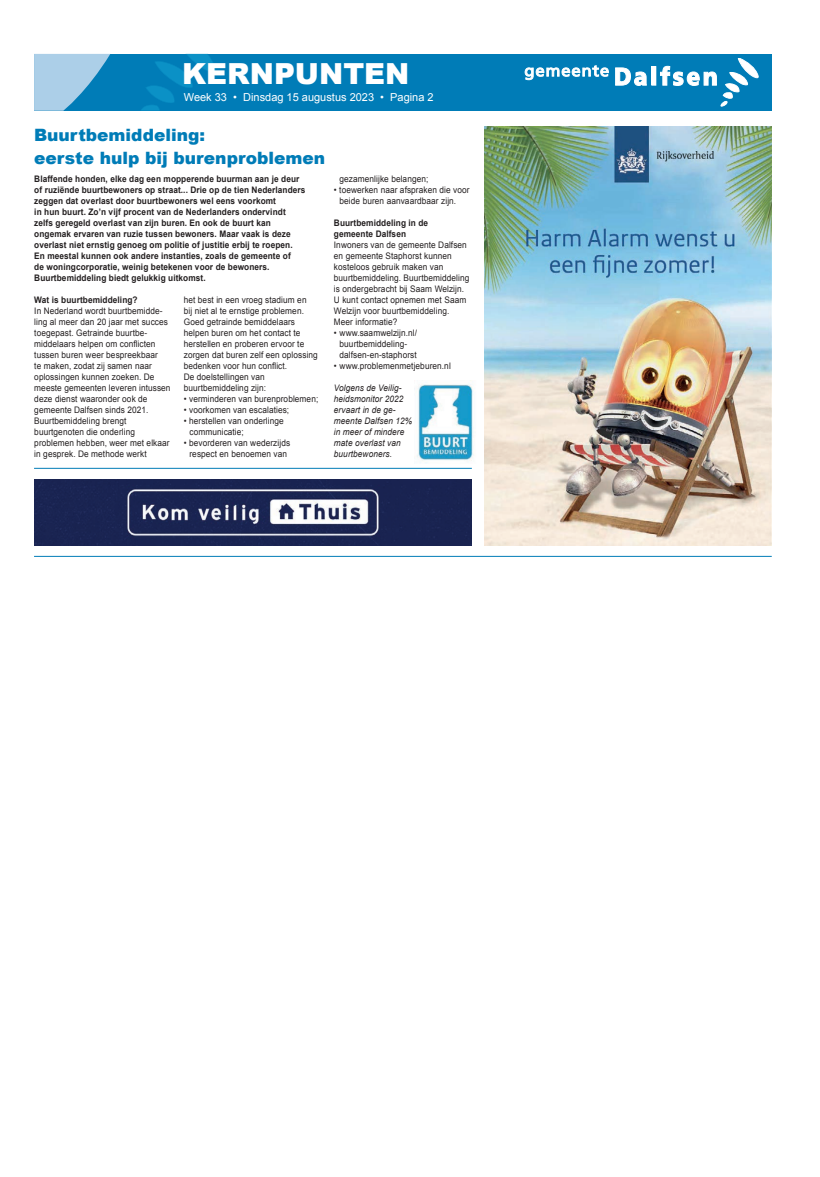
<style>
.page{position:relative;width:820px;height:1177px;background:#fff}
.page>*{position:absolute;margin:0;border:0;box-sizing:border-box;transform-origin:0 0}
.t1{font:900 29px "Arial";color:#fff}
.t2{font:900 17px/23px "Arial";color:#007cb7}
.t3{font:11px "Arial";color:#fff}
.t4{font:9px/11px "Arial";letter-spacing:.01em;color:#231f20;scale:.92 1}
.t5{font:700 9px/11px "Arial";letter-spacing:.01em;color:#231f20;scale:.92 1}
.t6{font:italic 9px/11px "Arial";letter-spacing:.01em;color:#231f20;scale:.92 1}
</style>
<div class="page">
<hr style="left:34px;top:556px;width:737px;height:1px;background:#007cb7">
<hr style="left:34px;top:468px;width:437px;height:1px;background:#007cb7">
<div style="left:34px;top:54px;width:737px;height:57px;background:#007cb7"></div>
<svg style="left:141px;top:54px;width:75px;height:57px"></svg>
<svg style="left:615px;top:68px;width:31px;height:18px"></svg>
<div style="left:651px;top:66px;width:4px;height:19px;border:1px solid #fff"></div>
<svg style="left:660px;top:58px;width:98px;height:48px"></svg>
<svg style="left:524px;top:65px;width:84px;height:15px"></svg>
<svg style="left:34px;top:54px;width:76px;height:57px"></svg>
<img style="left:34px;top:479px;width:437px;height:66px">
<img style="left:484px;top:127px;width:287px;height:418px">
<img style="left:414px;top:380px;width:59px;height:83px">
<h1 class="t1" style="left:182px;top:53px;width:229px">KERNPUNTEN</h1>
<p class="t3" style="left:184px;top:90px;width:251px">Week 33 • Dinsdag 15 augustus 2023 • Pagina 2</p>
<h2 class="t2" style="left:34px;top:123px;width:292px">Buurtbemiddeling:<br>eerste hulp bij burenproblemen</h2>
<p class="t5" style="left:34px;top:173px;width:296px">Blaffende honden, elke dag een mopperende buurman aan je deur of ruziënde buurtbewoners op straat... Drie op de tien Nederlanders zeggen dat overlast door buurtbewoners wel eens voorkomt<br>in hun buurt. Zo’n vijf procent van de Nederlanders ondervindt zelfs geregeld overlast van zijn buren. En ook de buurt kan ongemak ervaren van ruzie tussen bewoners. Maar vaak is deze overlast niet ernstig genoeg om politie of justitie erbij te roepen.<br>En meestal kunnen ook andere instanties, zoals de gemeente of<br>de woningcorporatie, weinig betekenen voor de bewoners.<br>Buurtbemiddeling biedt gelukkig uitkomst.</p>
<p class="t4" style="left:339px;top:173px;width:98px">gezamenlijke belangen;</p>
<p class="t4" style="left:339px;top:184px;width:143px;text-indent:-6px">• toewerken naar afspraken die voor beide buren aanvaardbaar zijn.</p>
<p class="t5" style="left:334px;top:217px;width:104px">Buurtbemiddeling in de gemeente Dalfsen</p>
<p class="t4" style="left:334px;top:239px;width:149px">Inwoners van de gemeente Dalfsen en gemeente Staphorst kunnen kosteloos gebruik maken van buurtbemiddeling. Buurtbemiddeling is ondergebracht bij Saam Welzijn.<br>U kunt contact opnemen met Saam<br>Welzijn voor buurtbemiddeling.<br>Meer informatie?</p>
<p class="t4" style="left:334px;top:327px;width:92px;text-align:center">• www.saamwelzijn.nl/ buurtbemiddeling&shy;dalfsen-en-staphorst</p>
<p class="t4" style="left:334px;top:360px;width:128px">• www.problemenmetjeburen.nl</p>
<p class="t6" style="left:334px;top:382px;width:87px">Volgens de Veilig&shy;heidsmonitor 2022 ervaart in de ge&shy;meente Dalfsen 12% in meer of mindere mate overlast van buurtbewoners.</p>
<p class="t5" style="left:34px;top:294px;width:114px">Wat is buurtbemiddeling?</p>
<p class="t4" style="left:34px;top:305px;width:149px">In Nederland wordt buurtbemidde&shy;ling al meer dan 20 jaar met succes toegepast. Getrainde buurtbe&shy;middelaars helpen om conflicten tussen buren weer bespreekbaar<br>te maken, zodat zij samen naar oplossingen kunnen zoeken. De meeste gemeenten leveren intussen deze dienst waaronder ook de gemeente Dalfsen sinds 2021.<br>Buurtbemiddeling brengt buurtgenoten die onderling problemen hebben, weer met elkaar in gesprek. De methode werkt</p>
<p class="t4" style="left:184px;top:294px;width:147px">het best in een vroeg stadium en<br>bij niet al te ernstige problemen.<br>Goed getrainde bemiddelaars helpen buren om het contact te herstellen en proberen ervoor te zorgen dat buren zelf een oplossing bedenken voor hun conflict.<br>De doelstellingen van buurtbemiddeling zijn:</p>
<p class="t4" style="left:184px;top:393px;width:148px">• verminderen van burenproblemen;</p>
<p class="t4" style="left:184px;top:404px;width:116px">• voorkomen van escalaties;</p>
<p class="t4" style="left:189px;top:415px;width:104px;text-indent:-6px">• herstellen van onderlinge communicatie;</p>
<p class="t4" style="left:184px;top:437px;width:117px;text-align:center">• bevorderen van wederzijds respect en benoemen van</p>
</div>
